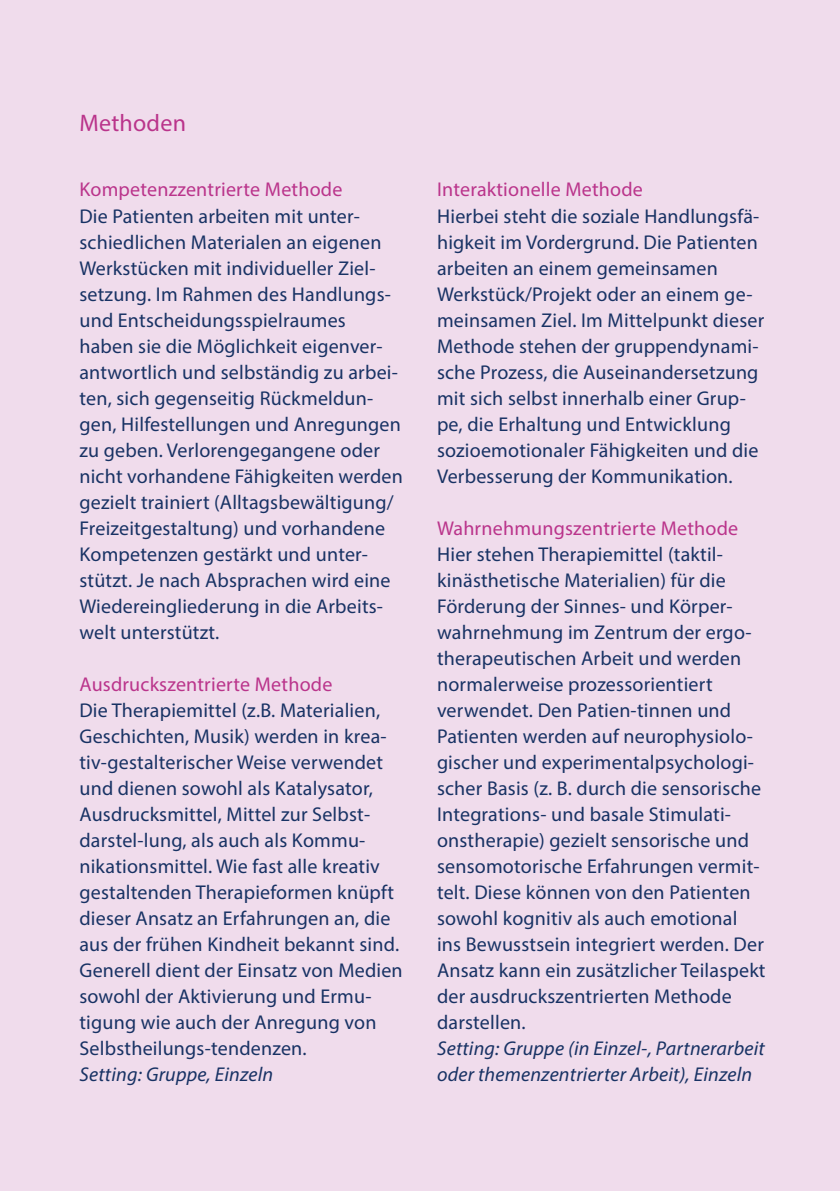
<style>
.page{position:relative;width:840px;height:1191px;background:#fff}
.page>*{position:absolute;margin:0;border:0;box-sizing:border-box;transform-origin:0 0}
.t1{font:24px "Myriad Pro";letter-spacing:.01em;color:#ba348b}
.t2{font:20px/26px "Myriad Pro";letter-spacing:.01em;color:#183264}
.t3{font:20px "Myriad Pro";letter-spacing:.01em;color:#ba348b}
.t4{font:italic 20px/26px "Myriad Pro";letter-spacing:.01em;color:#183264}
</style>
<div class="page">
<div style="left:0;top:0;width:839px;height:1191px;background:#f0dcec"></div>
<p class="t1" style="left:79px;top:109px;width:108px">Methoden</p>
<p class="t3" style="left:79px;top:177px;width:264px">Kompetenzzentrierte Methode</p>
<p class="t2" style="left:79px;top:202px;width:325px">Die Patienten arbeiten mit unter&shy;schiedlichen Materialen an eigenen Werkstücken mit individueller Ziel&shy;setzung. Im Rahmen des Handlungs&shy;und Entscheidungsspielraumes haben sie die Möglichkeit eigenver&shy;antwortlich und selbständig zu arbei&shy;ten, sich gegenseitig Rückmeldun&shy;gen, Hilfestellungen und Anregungen zu geben. Verlorengegangene oder nicht vorhandene Fähigkeiten werden gezielt trainiert (Alltagsbewältigung/ Freizeitgestaltung) und vorhandene Kompetenzen gestärkt und unter&shy;stützt. Je nach Absprachen wird eine Wiedereingliederung in die Arbeits&shy;welt unterstützt.</p>
<p class="t3" style="left:79px;top:671px;width:254px">Ausdruckszentrierte Methode</p>
<p class="t2" style="left:79px;top:696px;width:324px">Die Therapiemittel (z.B. Materialien, Geschichten, Musik) werden in krea&shy;tiv-gestalterischer Weise verwendet und dienen sowohl als Katalysator, Ausdrucksmittel, Mittel zur Selbst&shy;darstel-lung, als auch als Kommu&shy;nikationsmittel. Wie fast alle kreativ gestaltenden Therapieformen knüpft dieser Ansatz an Erfahrungen an, die aus der frühen Kindheit bekannt sind.<br>Generell dient der Einsatz von Medien sowohl der Aktivierung und Ermu&shy;tigung wie auch der Anregung von Selbstheilungs-tendenzen.</p>
<p class="t4" style="left:79px;top:1060px;width:195px">Setting: Gruppe, Einzeln</p>
<p class="t3" style="left:437px;top:177px;width:207px">Interaktionelle Methode</p>
<p class="t2" style="left:437px;top:202px;width:328px">Hierbei steht die soziale Handlungsfä&shy;higkeit im Vordergrund. Die Patienten arbeiten an einem gemeinsamen Werkstück/Projekt oder an einem ge&shy;meinsamen Ziel. Im Mittelpunkt dieser Methode stehen der gruppendynami&shy;sche Prozess, die Auseinandersetzung mit sich selbst innerhalb einer Grup&shy;pe, die Erhaltung und Entwicklung sozioemotionaler Fähigkeiten und die Verbesserung der Kommunikation.</p>
<p class="t3" style="left:437px;top:515px;width:302px">Wahrnehmungszentrierte Methode</p>
<p class="t2" style="left:437px;top:540px;width:330px">Hier stehen Therapiemittel (taktil&shy;kinästhetische Materialien) für die Förderung der Sinnes- und Körper&shy;wahrnehmung im Zentrum der ergo&shy;therapeutischen Arbeit und werden normalerweise prozessorientiert verwendet. Den Patien-tinnen und Patienten werden auf neurophysiolo&shy;gischer und experimentalpsychologi&shy;scher Basis (z. B. durch die sensorische Integrations- und basale Stimulati&shy;onstherapie) gezielt sensorische und sensomotorische Erfahrungen vermit&shy;telt. Diese können von den Patienten sowohl kognitiv als auch emotional ins Bewusstsein integriert werden. Der Ansatz kann ein zusätzlicher Teilaspekt der ausdruckszentrierten Methode darstellen.</p>
<p class="t4" style="left:437px;top:1034px;width:329px">Setting: Gruppe (in Einzel-, Partnerarbeit oder themenzentrierter Arbeit), Einzeln</p>
</div>
